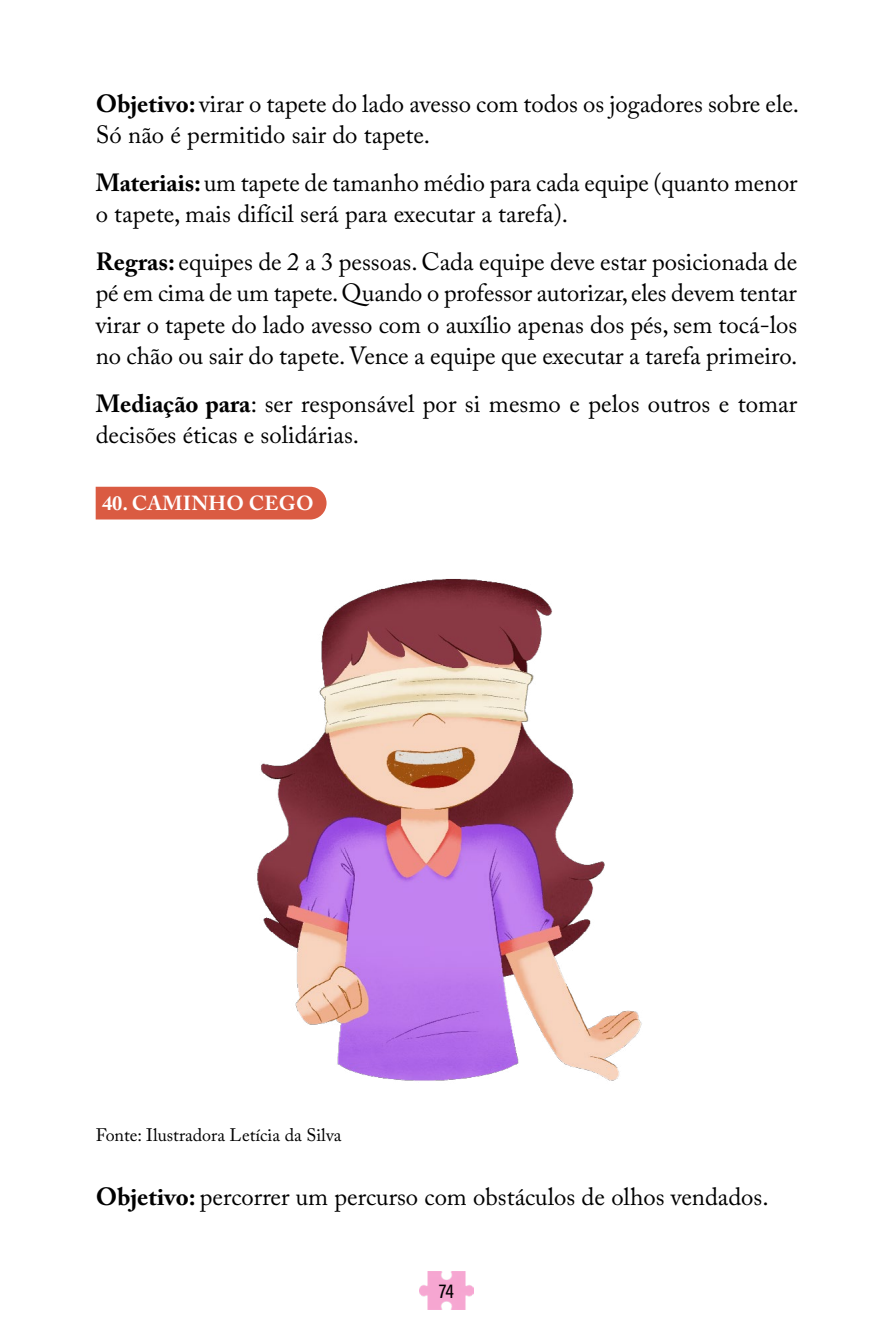
<style>
.page{position:relative;width:893px;height:1340px;background:#fff}
.page>*{position:absolute;margin:0;border:0;box-sizing:border-box;transform-origin:0 0}
.t1{font:24.75px/31.5px "Adobe Caslon Pro";color:#000}
.t2{font:700 20.25px "Adobe Caslon Pro";letter-spacing:.02em;color:#fff}
.t3{font:20.25px "Acumin Variable Concept";color:#000}
.t4{font:18px "Adobe Caslon Pro";color:#000}
.s1{font-weight:700}
</style>
<div class="page">
<img style="left:419px;top:1271px;width:55px;height:38px">
<div style="left:96px;top:487px;width:231px;height:32px;background:#da5b42"></div>
<img style="left:257px;top:579px;width:385px;height:502px">
<p class="t1" style="left:96px;top:87px;width:705px"><span class="s1">Objetivo:</span> virar o tapete do lado avesso com todos os jogadores sobre ele.<br>Só não é permitido sair do tapete.</p>
<p class="t1" style="left:96px;top:166px;width:703px"><span class="s1">Materiais:</span> um tapete de tamanho médio para cada equipe (quanto menor o tapete, mais difícil será para executar a tarefa).</p>
<p class="t1" style="left:96px;top:245px;width:703px;text-align:justify"><span class="s1">Regras:</span> equipes de 2 a 3 pessoas. Cada equipe deve estar posicionada de pé em cima de um tapete. Quando o professor autorizar, eles devem tentar virar o tapete do lado avesso com o auxílio apenas dos pés, sem tocá-los no chão ou sair do tapete. Vence a equipe que executar a tarefa primeiro.</p>
<p class="t1" style="left:96px;top:387px;width:703px"><span class="s1">Mediação para</span>: ser responsável por si mesmo e pelos outros e tomar decisões éticas e solidárias.</p>
<p class="t2" style="left:102px;top:491px;width:213px">40. CAMINHO CEGO</p>
<p class="t4" style="left:96px;top:1124px;width:247px">Fonte: Ilustradora Letícia da Silva</p>
<p class="t1" style="left:96px;top:1180px;width:674px"><span class="s1">Objetivo:</span> percorrer um percurso com obstáculos de olhos vendados.</p>
<p class="t3" style="left:439px;top:1277px;width:16px">74</p>
</div>
